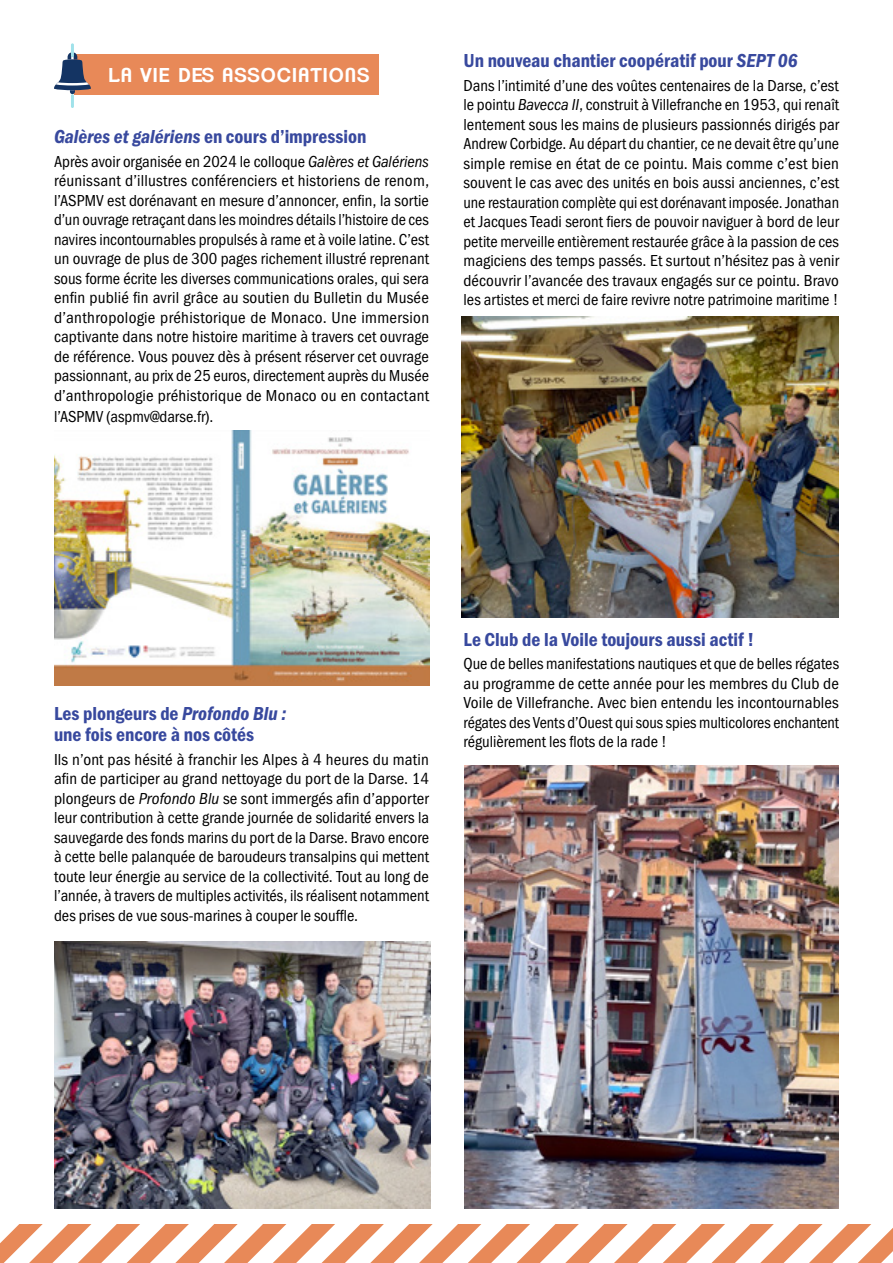
<style>
.page{position:relative;width:893px;height:1263px;background:#fff}
.page>*{position:absolute;margin:0;border:0;box-sizing:border-box;transform-origin:0 0}
.t1{font:19.5px/21px "Franklin Gothic URW Con Dem";color:#38499e}
.t2{font:600 19.5px "Clemente P Dak";letter-spacing:.05em;color:#fff}
.t3{font:16.5px/19.5px "Franklin Gothic URW Cond";color:#000;text-align:justify}
.s1{font-family:"Franklin Gothic URW Con Dem Ita"}
.s2{font-family:"Franklin Gothic URW Con Boo Ita"}
</style>
<div class="page">
<svg style="left:0;top:1183px;width:893px;height:80px"></svg>
<div style="left:74px;top:55px;width:304px;height:40px;background:#e88958"></div>
<svg style="left:54px;top:52px;width:37px;height:42px"></svg>
<hr style="left:71px;top:43px;width:3px;height:14px;background:#a0e2ea">
<hr style="left:71px;top:94px;width:3px;height:14px;background:#a0e2ea">
<img style="left:461px;top:317px;width:378px;height:301px">
<img style="left:54px;top:942px;width:377px;height:267px">
<img style="left:54px;top:430px;width:375px;height:256px">
<img style="left:465px;top:765px;width:374px;height:444px">
<p class="t2" style="left:108px;top:63px;width:262px">LA VIE DES ASSOCIATIONS</p>
<p class="t1" style="left:54px;top:125px;width:314px"><span class="s1">Galères et galériens</span> en cours d’impression</p>
<p class="t3" style="left:54px;top:150px;width:377px">Après avoir organisée en 2024 le colloque <span class="s2">Galères et Galériens </span>réunissant d’illustres conférenciers et historiens de renom, l’ASPMV est dorénavant en mesure d’annoncer, enfin, la sortie d’un ouvrage retraçant dans les moindres détails l’histoire de ces navires incontournables propulsés à rame et à voile latine. C’est un ouvrage de plus de 300 pages richement illustré reprenant sous forme écrite les diverses communications orales, qui sera enfin publié fin avril grâce au soutien du Bulletin du Musée d’anthropologie préhistorique de Monaco. Une immersion captivante dans notre histoire maritime à travers cet ouvrage de référence. Vous pouvez dès à présent réserver cet ouvrage passionnant, au prix de 25 euros, directement auprès du Musée d’anthropologie préhistorique de Monaco ou en contactant</p>
<p class="t3" style="left:54px;top:405px;width:161px">l’ASPMV (aspmv@darse.fr).</p>
<p class="t1" style="left:463px;top:49px;width:336px">Un nouveau chantier coopératif pour <span class="s1">SEPT 06</span></p>
<p class="t3" style="left:463px;top:74px;width:377px">Dans l’intimité d’une des voûtes centenaires de la Darse, c’est le pointu <span class="s2">Bavecca II</span>, construit à Villefranche en 1953, qui renaît lentement sous les mains de plusieurs passionnés dirigés par Andrew Corbidge. Au départ du chantier, ce ne devait être qu’une simple remise en état de ce pointu. Mais comme c’est bien souvent le cas avec des unités en bois aussi anciennes, c’est une restauration complète qui est dorénavant imposée. Jonathan et Jacques Teadi seront fiers de pouvoir naviguer à bord de leur petite merveille entièrement restaurée grâce à la passion de ces magiciens des temps passés. Et surtout n’hésitez pas à venir découvrir l’avancée des travaux engagés sur ce pointu. Bravo les artistes et merci de faire revivre notre patrimoine maritime !</p>
<p class="t1" style="left:54px;top:702px;width:234px">Les plongeurs de <span class="s1">Profondo Blu : </span>une fois encore à nos côtés</p>
<p class="t3" style="left:54px;top:748px;width:377px">Ils n’ont pas hésité à franchir les Alpes à 4 heures du matin afin de participer au grand nettoyage du port de la Darse. 14 plongeurs de <span class="s2">Profondo Blu</span> se sont immergés afin d’apporter leur contribution à cette grande journée de solidarité envers la sauvegarde des fonds marins du port de la Darse. Bravo encore à cette belle palanquée de baroudeurs transalpins qui mettent toute leur énergie au service de la collectivité. Tout au long de l’année, à travers de multiples activités, ils réalisent notamment des prises de vue sous-marines à couper le souffle.</p>
<p class="t1" style="left:463px;top:628px;width:292px">Le Club de la Voile toujours aussi actif !</p>
<p class="t3" style="left:463px;top:653px;width:377px">Que de belles manifestations nautiques et que de belles régates au programme de cette année pour les membres du Club de Voile de Villefranche. Avec bien entendu les incontournables régates des Vents d’Ouest qui sous spies multicolores enchantent régulièrement les flots de la rade !</p>
</div>
